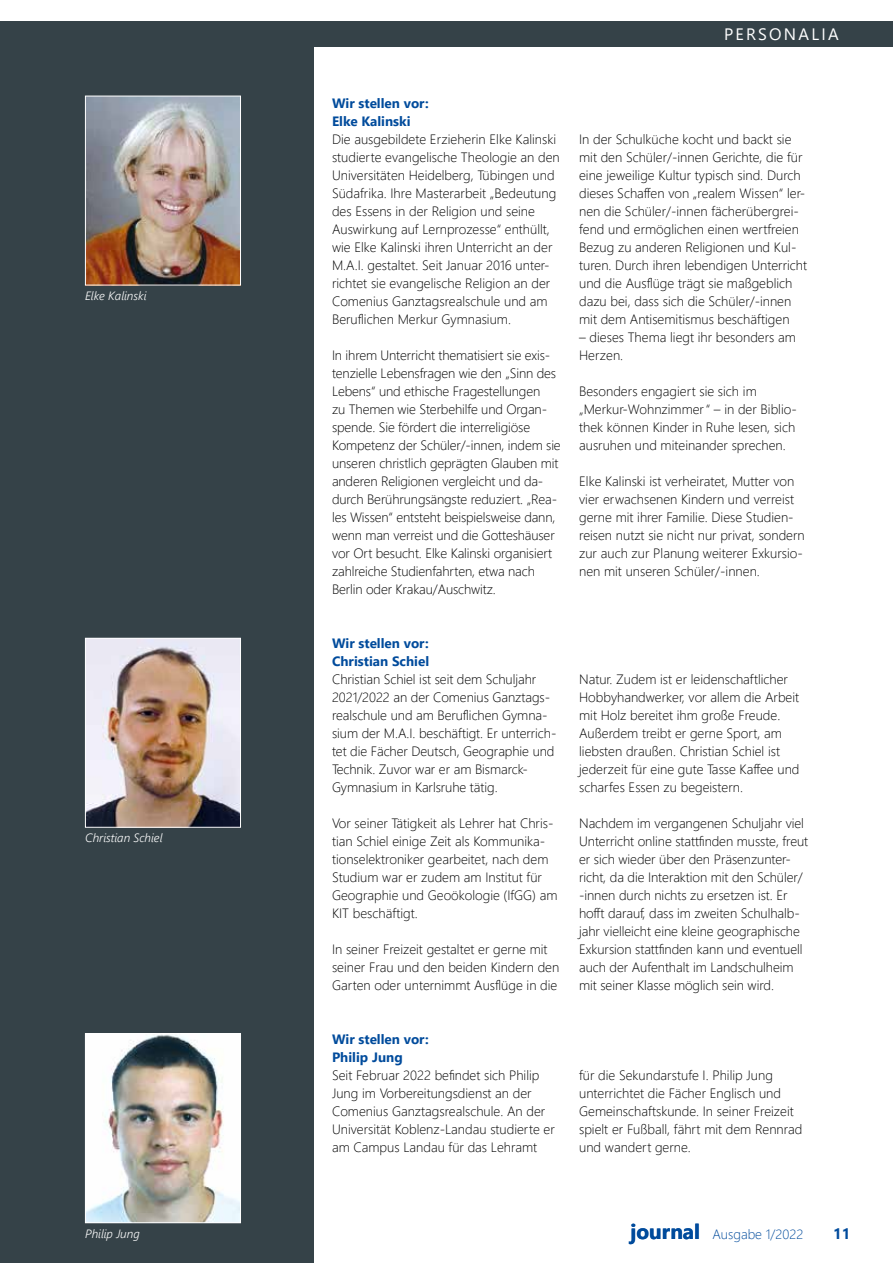
<style>
.page{position:relative;width:893px;height:1263px;background:#fff}
.page>*{position:absolute;margin:0;border:0;box-sizing:border-box;transform-origin:0 0}
.t1{font:700 20.85px "Segoe UI";color:#004b9c}
.t2{font:16.5px "Segoe UI";letter-spacing:.135em;color:#fff}
.t3{font:700 15px "Segoe UI";color:#004b9c}
.t4{font:300 13.5px/18px "Segoe UI";color:#000}
.t5{font:700 13.5px/18px "Segoe UI";color:#004b9c}
.t6{font:300 13.5px "Segoe UI";color:#004b9c}
.t7{font:italic 300 12px "Segoe UI";color:#fff}
</style>
<div class="page">
<div style="left:0;top:34px;width:314px;height:1229px;background:#354248"></div>
<div style="left:0;top:21px;width:893px;height:26px;background:#354248"></div>
<img style="left:87px;top:98px;width:152px;height:185px">
<div style="left:85px;top:96px;width:156px;height:189px;border:1px solid #fff"></div>
<img style="left:87px;top:640px;width:152px;height:186px">
<div style="left:85px;top:638px;width:156px;height:190px;border:1px solid #fff"></div>
<img style="left:87px;top:1035px;width:152px;height:186px">
<div style="left:85px;top:1033px;width:156px;height:190px;border:1px solid #fff"></div>
<p class="t7" style="left:85px;top:285px;width:63px">Elke Kalinski</p>
<p class="t7" style="left:85px;top:827px;width:79px">Christian Schiel</p>
<p class="t7" style="left:85px;top:1222px;width:56px">Philip Jung</p>
<p class="t2" style="left:724px;top:18px;width:116px">PERSONALIA</p>
<p class="t2" style="left:773px;top:18px;width:67px">RUBR K</p>
<p class="t5" style="left:332px;top:93px;width:98px">Wir stellen vor:<br>Elke Kalinski</p>
<p class="t4" style="left:332px;top:129px;width:229px">Die ausgebildete Erzieherin Elke Kalinski studierte evangelische Theologie an den Universitäten Heidelberg, Tübingen und Südafrika. Ihre Masterarbeit „Bedeutung des Essens in der Religion und seine Auswirkung auf Lernprozesse“ enthüllt, wie Elke Kalinski ihren Unterricht an der M.A.I. gestaltet. Seit Januar 2016 unter&shy;richtet sie evangelische Religion an der Comenius Ganztagsrealschule und am Beruflichen Merkur Gymnasium.</p>
<p class="t4" style="left:332px;top:345px;width:230px">In ihrem Unterricht thematisiert sie exis&shy;tenzielle Lebensfragen wie den „Sinn des Lebens“ und ethische Fragestellungen<br>zu Themen wie Sterbehilfe und Organ&shy;spende. Sie fördert die interreligiöse Kompetenz der Schüler/-innen, indem sie unseren christlich geprägten Glauben mit anderen Religionen vergleicht und da&shy;durch Berührungsängste reduziert. „Rea&shy;les Wissen“ entsteht beispielsweise dann, wenn man verreist und die Gotteshäuser vor Ort besucht. Elke Kalinski organisiert zahlreiche Studienfahrten, etwa nach Berlin oder Krakau/Auschwitz.</p>
<p class="t5" style="left:332px;top:633px;width:99px">Wir stellen vor:<br>Christian Schiel</p>
<p class="t4" style="left:332px;top:669px;width:226px">Christian Schiel ist seit dem Schuljahr 2021/2022 an der Comenius Ganztags&shy;realschule und am Beruflichen Gymna&shy;sium der M.A.I. beschäftigt. Er unterrich&shy;tet die Fächer Deutsch, Geographie und Technik. Zuvor war er am Bismarck-Gymnasium in Karlsruhe tätig.</p>
<p class="t4" style="left:332px;top:813px;width:227px">Vor seiner Tätigkeit als Lehrer hat Chris&shy;tian Schiel einige Zeit als Kommunika&shy;tionselektroniker gearbeitet, nach dem Studium war er zudem am Institut für Geographie und Geoökologie (IfGG) am KIT beschäftigt.</p>
<p class="t4" style="left:332px;top:939px;width:229px">In seiner Freizeit gestaltet er gerne mit seiner Frau und den beiden Kindern den<br>Garten oder unternimmt Ausflüge in die</p>
<p class="t4" style="left:579px;top:129px;width:230px">In der Schulküche kocht und backt sie mit den Schüler/-innen Gerichte, die für eine jeweilige Kultur typisch sind. Durch dieses Schaffen von „realem Wissen“ ler&shy;nen die Schüler/-innen fächerübergrei&shy;fend und ermöglichen einen wertfreien Bezug zu anderen Religionen und Kul&shy;turen. Durch ihren lebendigen Unterricht und die Ausflüge trägt sie maßgeblich dazu bei, dass sich die Schüler/-innen mit dem Antisemitismus beschäftigen</p>
<p class="t4" style="left:579px;top:327px;width:218px">– dieses Thema liegt ihr besonders am<br>Herzen.</p>
<p class="t4" style="left:579px;top:381px;width:219px">Besonders engagiert sie sich im „Merkur-Wohnzimmer“ – in der Biblio&shy;thek können Kinder in Ruhe lesen, sich ausruhen und miteinander sprechen.</p>
<p class="t4" style="left:579px;top:471px;width:227px">Elke Kalinski ist verheiratet, Mutter von vier erwachsenen Kindern und verreist gerne mit ihrer Familie. Diese Studien&shy;reisen nutzt sie nicht nur privat, sondern zur auch zur Planung weiterer Exkursio&shy;nen mit unseren Schüler/-innen.</p>
<p class="t4" style="left:579px;top:669px;width:222px">Natur. Zudem ist er leidenschaftlicher Hobbyhandwerker, vor allem die Arbeit mit Holz bereitet ihm große Freude.<br>Außerdem treibt er gerne Sport, am liebsten draußen. Christian Schiel ist jederzeit für eine gute Tasse Kaffee und scharfes Essen zu begeistern.</p>
<p class="t4" style="left:579px;top:813px;width:231px">Nachdem im vergangenen Schuljahr viel Unterricht online stattfinden musste, freut er sich wieder über den Präsenzunter&shy;richt, da die Interaktion mit den Schüler/ -innen durch nichts zu ersetzen ist. Er hofft darauf, dass im zweiten Schulhalb&shy;jahr vielleicht eine kleine geographische Exkursion stattfinden kann und eventuell auch der Aufenthalt im Landschulheim mit seiner Klasse möglich sein wird.</p>
<p class="t5" style="left:332px;top:1029px;width:98px">Wir stellen vor:<br>Philip Jung</p>
<p class="t4" style="left:332px;top:1065px;width:224px">Seit Februar 2022 befindet sich Philip Jung im Vorbereitungsdienst an der Comenius Ganztagsrealschule. An der Universität Koblenz-Landau studierte er am Campus Landau für das Lehramt</p>
<p class="t4" style="left:579px;top:1065px;width:225px">für die Sekundarstufe I. Philip Jung unterrichtet die Fächer Englisch und Gemeinschaftskunde. In seiner Freizeit spielt er Fußball, fährt mit dem Rennrad und wandert gerne.</p>
<h1 class="t1" style="left:631px;top:1212px;width:71px">journal</h1>
<p class="t6" style="left:712px;top:1221px;width:92px">Ausgabe 1/2022</p>
<p class="t3" style="left:833px;top:1219px;width:19px">11</p>
</div>
